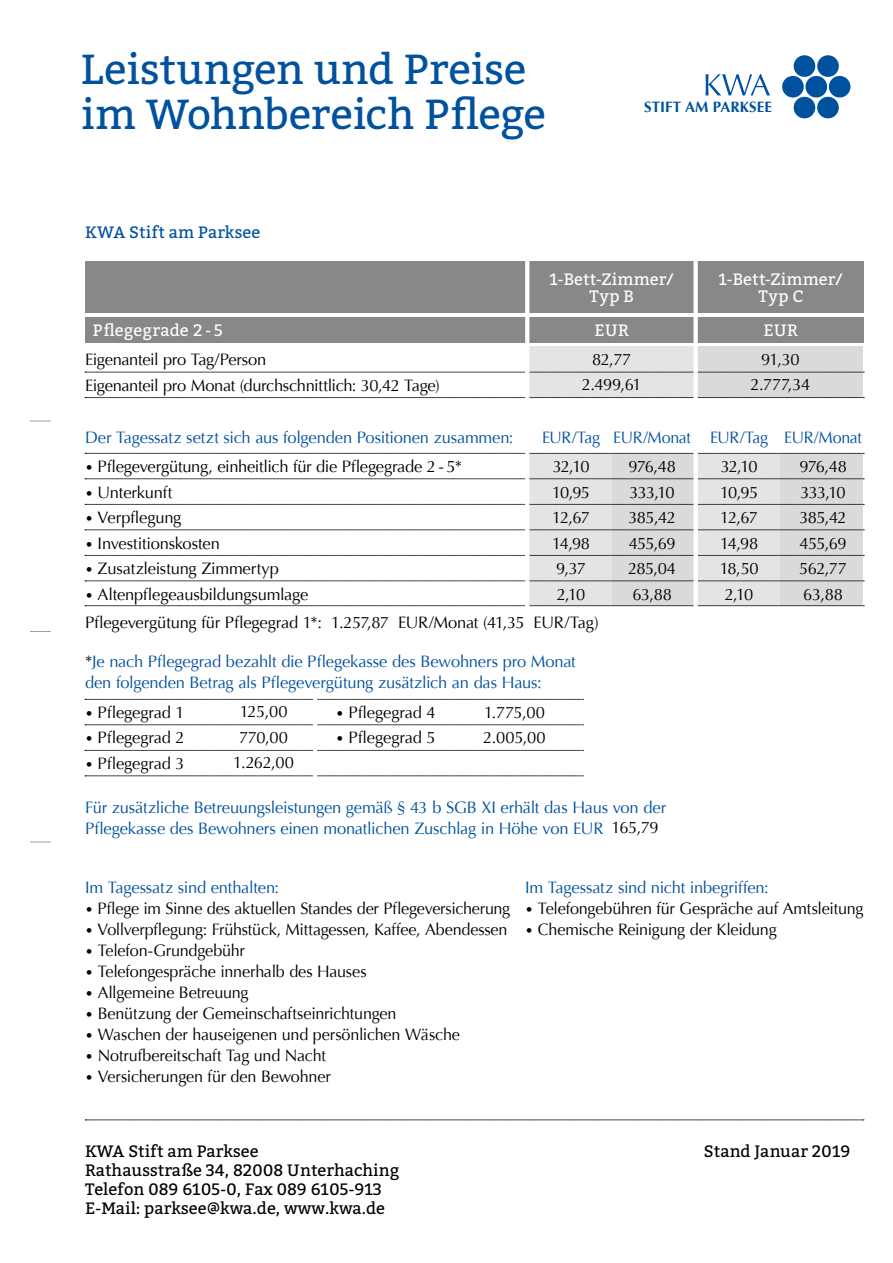
<style>
.page{position:relative;width:893px;height:1263px;background:#fff}
.page>*{position:absolute;margin:0;border:0;box-sizing:border-box;transform-origin:0 0}
.t1{font:42px/45px "Bitter";letter-spacing:-.01em;color:#00519e}
.t2{font:16.5px/25.5px "Optima";letter-spacing:-.015em;color:#000;text-align:center}
.t3{font:16.5px/21.3px "Optima";letter-spacing:-.015em;color:#00519e}
.t4{font:16.5px/19px "Bitter";color:#000}
.t5{font:16.5px/16.5px "Bitter";letter-spacing:.01em;color:#fff;text-align:center}
.t6{font:16.5px "Bitter";letter-spacing:.005em;color:#00519e}
.t7{font:700 15px "Optima";letter-spacing:.005em;color:#00519e}
.s1{font-size:13.5px}
.s2{color:#000}
</style>
<div class="page">
<div style="left:529px;top:453px;width:83px;height:152px;background:#e3e4e4"></div>
<div style="left:698px;top:453px;width:82px;height:152px;background:#e3e4e4"></div>
<div style="left:612px;top:453px;width:83px;height:152px;background:#d9dadb"></div>
<div style="left:780px;top:453px;width:83px;height:152px;background:#d9dadb"></div>
<svg style="left:85px;top:699px;width:498px;height:1px"></svg>
<svg style="left:85px;top:724px;width:498px;height:1px"></svg>
<svg style="left:85px;top:750px;width:498px;height:1px"></svg>
<svg style="left:85px;top:776px;width:498px;height:1px"></svg>
<svg style="left:85px;top:453px;width:779px;height:1px"></svg>
<svg style="left:85px;top:479px;width:779px;height:1px"></svg>
<svg style="left:85px;top:504px;width:779px;height:1px"></svg>
<svg style="left:85px;top:530px;width:779px;height:1px"></svg>
<svg style="left:85px;top:555px;width:779px;height:1px"></svg>
<svg style="left:85px;top:581px;width:779px;height:1px"></svg>
<svg style="left:85px;top:605px;width:779px;height:1px"></svg>
<svg style="left:705px;top:74px;width:65px;height:21px"></svg>
<div style="left:794px;top:55px;width:21px;height:22px;background:#00519e;border-radius:50%"></div>
<div style="left:782px;top:76px;width:22px;height:22px;background:#00519e;border-radius:50%"></div>
<div style="left:817px;top:55px;width:22px;height:22px;background:#00519e;border-radius:50%"></div>
<div style="left:805px;top:76px;width:22px;height:22px;background:#00519e;border-radius:50%"></div>
<div style="left:829px;top:76px;width:21px;height:22px;background:#00519e;border-radius:50%"></div>
<div style="left:794px;top:97px;width:21px;height:21px;background:#00519e;border-radius:50%"></div>
<div style="left:817px;top:97px;width:22px;height:21px;background:#00519e;border-radius:50%"></div>
<svg style="left:85px;top:1120px;width:779px;height:1px"></svg>
<hr style="left:313px;top:695px;width:4px;height:86px;background:#fff">
<svg style="left:30px;top:842px;width:21px;height:1px"></svg>
<svg style="left:30px;top:421px;width:21px;height:1px"></svg>
<svg style="left:30px;top:631px;width:21px;height:1px"></svg>
<div style="left:696px;top:347px;width:167px;height:51px;background:#d9dadb"></div>
<div style="left:529px;top:347px;width:164px;height:51px;background:#e3e4e4"></div>
<svg style="left:85px;top:372px;width:779px;height:1px"></svg>
<svg style="left:85px;top:397px;width:779px;height:1px"></svg>
<div style="left:85px;top:317px;width:778px;height:25px;background:#87888a"></div>
<div style="left:85px;top:261px;width:778px;height:52px;background:#87888a"></div>
<hr style="left:525px;top:236px;width:4px;height:372px;background:#fff">
<div style="left:693px;top:252px;width:5px;height:355px;background:#fff"></div>
<h1 class="t1" style="left:81px;top:45px;width:466px">Leistungen und Preise im Wohnbereich Pflege</h1>
<p class="t6" style="left:85px;top:220px;width:177px">KWA Stift am Parksee</p>
<p class="t7" style="left:644px;top:98px;width:129px">STIFT AM PARKSEE</p>
<p class="t5" style="left:549px;top:271px;width:126px">1-Bett-Zimmer/<br>Typ B</p>
<p class="t5" style="left:93px;top:321px;width:132px">Pflegegrade 2 - 5</p>
<p class="t5" style="left:595px;top:321px;width:36px">EUR</p>
<p class="t2" style="left:582px;top:347px;width:61px">82,77<br>2.499,61</p>
<p class="t2" style="left:85px;top:347px;width:356px;text-align:left">Eigenanteil pro Tag/Person<br>Eigenanteil pro Monat (durchschnittlich: 30,42 Tage)</p>
<p class="t5" style="left:719px;top:271px;width:126px">1-Bett-Zimmer/<br>Typ C</p>
<p class="t5" style="left:763px;top:321px;width:36px">EUR</p>
<p class="t2" style="left:751px;top:347px;width:61px">91,30<br>2.777,34</p>
<p class="t3" style="left:85px;top:426px;width:430px">Der Tagessatz setzt sich aus folgenden Positionen zusammen:</p>
<p class="t3" style="left:542px;top:426px;width:321px">EUR/Tag EUR/Monat EUR/Tag EUR/Monat</p>
<p class="t2" style="left:85px;top:454px;width:379px"><span class="s1">•</span> Pflegevergütung, einheitlich für die Pflegegrade 2 - 5*</p>
<p class="t2" style="left:553px;top:454px;width:38px">32,10</p>
<p class="t2" style="left:628px;top:454px;width:49px">976,48</p>
<p class="t2" style="left:721px;top:454px;width:38px">32,10</p>
<p class="t2" style="left:799px;top:454px;width:49px">976,48</p>
<p class="t2" style="left:85px;top:480px;width:89px"><span class="s1">•</span> Unterkunft</p>
<p class="t2" style="left:552px;top:480px;width:40px">10,95</p>
<p class="t2" style="left:629px;top:480px;width:47px">333,10</p>
<p class="t2" style="left:720px;top:480px;width:40px">10,95</p>
<p class="t2" style="left:800px;top:480px;width:47px">333,10</p>
<p class="t2" style="left:85px;top:505px;width:98px"><span class="s1">•</span> Verpflegung</p>
<p class="t2" style="left:552px;top:505px;width:39px">12,67</p>
<p class="t2" style="left:628px;top:505px;width:49px">385,42</p>
<p class="t2" style="left:720px;top:505px;width:39px">12,67</p>
<p class="t2" style="left:799px;top:505px;width:49px">385,42</p>
<p class="t2" style="left:85px;top:531px;width:136px"><span class="s1">•</span> Investitionskosten</p>
<p class="t2" style="left:552px;top:531px;width:40px">14,98</p>
<p class="t2" style="left:629px;top:531px;width:48px">455,69</p>
<p class="t2" style="left:720px;top:531px;width:40px">14,98</p>
<p class="t2" style="left:800px;top:531px;width:48px">455,69</p>
<p class="t2" style="left:85px;top:556px;width:195px"><span class="s1">•</span> Zusatzleistung Zimmertyp</p>
<p class="t2" style="left:556px;top:556px;width:31px">9,37</p>
<p class="t2" style="left:628px;top:556px;width:50px">285,04</p>
<p class="t2" style="left:720px;top:556px;width:40px">18,50</p>
<p class="t2" style="left:799px;top:556px;width:49px">562,77</p>
<p class="t2" style="left:85px;top:582px;width:225px"><span class="s1">•</span> Altenpflegeausbildungsumlage</p>
<p class="t2" style="left:557px;top:582px;width:30px">2,10</p>
<p class="t2" style="left:632px;top:582px;width:41px">63,88</p>
<p class="t2" style="left:725px;top:582px;width:30px">2,10</p>
<p class="t2" style="left:803px;top:582px;width:41px">63,88</p>
<p class="t2" style="left:85px;top:609px;width:515px">Pflegevergütung für Pflegegrad 1*: 1.257,87 EUR/Monat (41,35 EUR/Tag)</p>
<p class="t3" style="left:85px;top:651px;width:492px"><span class="s2">*</span>Je nach Pflegegrad bezahlt die Pflegekasse des Bewohners pro Monat den folgenden Betrag als Pflegevergütung zusätzlich an das Haus:</p>
<p class="t2" style="left:85px;top:700px;width:101px"><span class="s1">•</span> Pflegegrad 1</p>
<p class="t2" style="left:336px;top:700px;width:101px"><span class="s1">•</span> Pflegegrad 4</p>
<p class="t2" style="left:85px;top:725px;width:101px"><span class="s1">•</span> Pflegegrad 2</p>
<p class="t2" style="left:336px;top:725px;width:101px"><span class="s1">•</span> Pflegegrad 5</p>
<p class="t2" style="left:85px;top:751px;width:101px"><span class="s1">•</span> Pflegegrad 3</p>
<p class="t2" style="left:233px;top:699px;width:62px">125,00<br>770,00<br>1.262,00</p>
<p class="t2" style="left:483px;top:700px;width:64px;text-align:left">1.775,00<br>2.005,00</p>
<p class="t3" style="left:85px;top:796px;width:583px">Für zusätzliche Betreuungsleistungen gemäß § 43 b SGB XI erhält das Haus von der<br>Pflegekasse des Bewohners einen monatlichen Zuschlag in Höhe von EUR <span class="s2">165,79</span></p>
<p class="t3" style="left:85px;top:877px;width:196px">Im Tagessatz sind enthalten:</p>
<p class="t2" style="left:85px;top:896px;width:427px"><span class="s1">•</span> Pflege im Sinne des aktuellen Standes der Pflegeversicherung</p>
<p class="t2" style="left:85px;top:917px;width:424px"><span class="s1">•</span> Vollverpflegung: Frühstück, Mittagessen, Kaffee, Abendessen</p>
<p class="t2" style="left:85px;top:938px;width:161px"><span class="s1">•</span> Telefon-Grundgebühr</p>
<p class="t2" style="left:85px;top:959px;width:283px"><span class="s1">•</span> Telefongespräche innerhalb des Hauses</p>
<p class="t2" style="left:85px;top:980px;width:165px"><span class="s1">•</span> Allgemeine Betreuung</p>
<p class="t2" style="left:85px;top:1001px;width:313px"><span class="s1">•</span> Benützung der Gemeinschaftseinrichtungen</p>
<p class="t2" style="left:85px;top:1022px;width:376px"><span class="s1">•</span> Waschen der hauseigenen und persönlichen Wäsche</p>
<p class="t2" style="left:85px;top:1043px;width:242px"><span class="s1">•</span> Notrufbereitschaft Tag und Nacht</p>
<p class="t2" style="left:85px;top:1064px;width:247px"><span class="s1">•</span> Versicherungen für den Bewohner</p>
<p class="t3" style="left:525px;top:877px;width:245px">Im Tagessatz sind nicht inbegriffen:</p>
<p class="t2" style="left:525px;top:896px;width:340px"><span class="s1">•</span> Telefongebühren für Gespräche auf Amtsleitung</p>
<p class="t2" style="left:525px;top:917px;width:253px"><span class="s1">•</span> Chemische Reinigung der Kleidung</p>
<p class="t4" style="left:85px;top:1141px;width:316px">KWA Stift am Parksee<br>Rathausstraße 34, 82008 Unterhaching Telefon 089 6105-0, Fax 089 6105-913<br>E-Mail: parksee@kwa.de, www.kwa.de</p>
<p class="t4" style="left:704px;top:1141px;width:148px">Stand Januar 2019</p>
</div>
